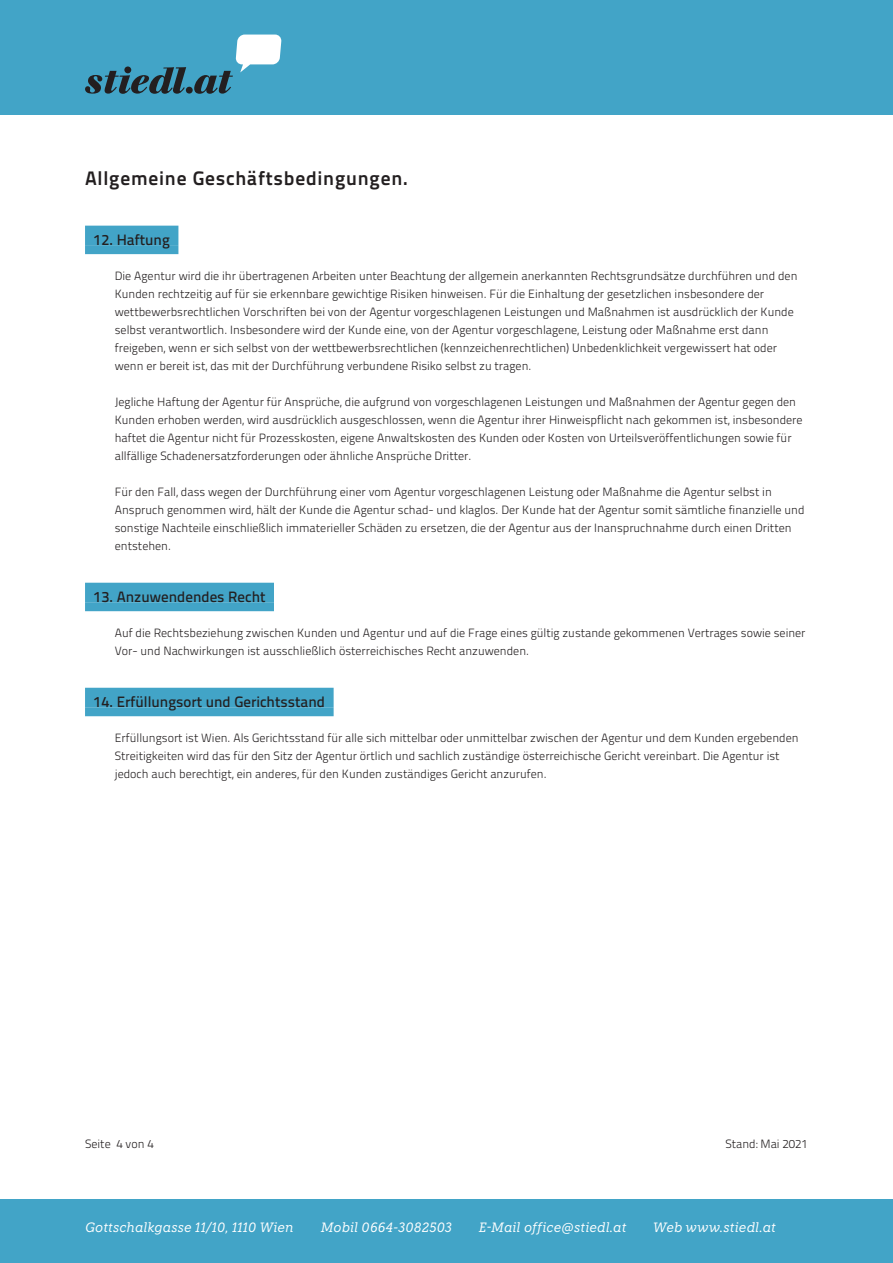
<style>
.page{position:relative;width:893px;height:1263px;background:#fff}
.page>*{position:absolute;margin:0;border:0;box-sizing:border-box;transform-origin:0 0}
.t1{font:69px "Stiedl Logo";color:#231f20}
.t2{font:19.5px "Titillium Text 25 L 800 wt";letter-spacing:.04em;color:#231f20}
.t3{font:15px "Titillium Text 25 L 600 wt";color:#231f20}
.t4{font:italic 13.5px "Knile";letter-spacing:.01em;color:#fff}
.t5{font:12px/18px "Titillium Text 25 L 250 wt";color:#231f20}
.s1{color:#fff}
</style>
<div class="page">
<div style="left:0;top:0;width:893px;height:115px;background:#42a4c7"></div>
<div style="left:0;top:1199px;width:893px;height:64px;background:#42a4c7"></div>
<div style="left:85px;top:226px;width:93px;height:19px;background:#42a4c7"></div>
<div style="left:85px;top:245px;width:93px;height:9px;background:#42a4c7"></div>
<div style="left:85px;top:583px;width:189px;height:19px;background:#42a4c7"></div>
<div style="left:85px;top:602px;width:189px;height:9px;background:#42a4c7"></div>
<div style="left:85px;top:688px;width:249px;height:19px;background:#42a4c7"></div>
<div style="left:85px;top:707px;width:249px;height:9px;background:#42a4c7"></div>
<h1 class="t1" style="left:85px;top:29px;width:198px">n<span class="s1">N</span></h1>
<h2 class="t2" style="left:85px;top:163px;width:324px">Allgemeine Geschäftsbedingungen.</h2>
<p class="t3" style="left:94px;top:229px;width:78px">12. Haftung</p>
<p class="t5" style="left:115px;top:266px;width:684px">Die Agentur wird die ihr übertragenen Arbeiten unter Beachtung der allgemein anerkannten Rechtsgrundsätze durchführen und den Kunden rechtzeitig auf für sie erkennbare gewichtige Risiken hinweisen. Für die Einhaltung der gesetzlichen insbesondere der wettbewerbsrechtlichen Vorschriften bei von der Agentur vorgeschlagenen Leistungen und Maßnahmen ist ausdrücklich der Kunde selbst verantwortlich. Insbesondere wird der Kunde eine, von der Agentur vorgeschlagene, Leistung oder Maßnahme erst dann freigeben, wenn er sich selbst von der wettbewerbsrechtlichen (kennzeichenrechtlichen) Unbedenklichkeit vergewissert hat oder wenn er bereit ist, das mit der Durchführung verbundene Risiko selbst zu tragen.</p>
<p class="t5" style="left:115px;top:392px;width:689px">Jegliche Haftung der Agentur für Ansprüche, die aufgrund von vorgeschlagenen Leistungen und Maßnahmen der Agentur gegen den Kunden erhoben werden, wird ausdrücklich ausgeschlossen, wenn die Agentur ihrer Hinweispflicht nach gekommen ist, insbesondere haftet die Agentur nicht für Prozesskosten, eigene Anwaltskosten des Kunden oder Kosten von Urteilsveröffentlichungen sowie für allfällige Schadenersatzforderungen oder ähnliche Ansprüche Dritter.</p>
<p class="t5" style="left:115px;top:482px;width:691px">Für den Fall, dass wegen der Durchführung einer vom Agentur vorgeschlagenen Leistung oder Maßnahme die Agentur selbst in Anspruch genommen wird, hält der Kunde die Agentur schad- und klaglos. Der Kunde hat der Agentur somit sämtliche finanzielle und sonstige Nachteile einschließlich immaterieller Schäden zu ersetzen, die der Agentur aus der Inanspruchnahme durch einen Dritten entstehen.</p>
<p class="t3" style="left:94px;top:586px;width:173px">13. Anzuwendendes Recht</p>
<p class="t5" style="left:115px;top:623px;width:692px">Auf die Rechtsbeziehung zwischen Kunden und Agentur und auf die Frage eines gültig zustande gekommenen Vertrages sowie seiner<br>Vor- und Nachwirkungen ist ausschließlich österreichisches Recht anzuwenden.</p>
<p class="t3" style="left:94px;top:691px;width:233px">14. Erfüllungsort und Gerichtsstand</p>
<p class="t5" style="left:115px;top:728px;width:685px">Erfüllungsort ist Wien. Als Gerichtsstand für alle sich mittelbar oder unmittelbar zwischen der Agentur und dem Kunden ergebenden<br>Streitigkeiten wird das für den Sitz der Agentur örtlich und sachlich zuständige österreichische Gericht vereinbart. Die Agentur ist jedoch auch berechtigt, ein anderes, für den Kunden zuständiges Gericht anzurufen.</p>
<p class="t5" style="left:85px;top:1134px;width:70px">Seite 4 von 4</p>
<p class="t5" style="left:725px;top:1134px;width:84px">Stand: Mai 2021</p>
<p class="t4" style="left:85px;top:1219px;width:210px">Gottschalkgasse 11/10, 1110 Wien</p>
<p class="t4" style="left:321px;top:1219px;width:133px">Mobil 0664-3082503</p>
<p class="t4" style="left:479px;top:1219px;width:149px">E-Mail office@stiedl.at</p>
<p class="t4" style="left:653px;top:1219px;width:124px">Web www.stiedl.at</p>
</div>
